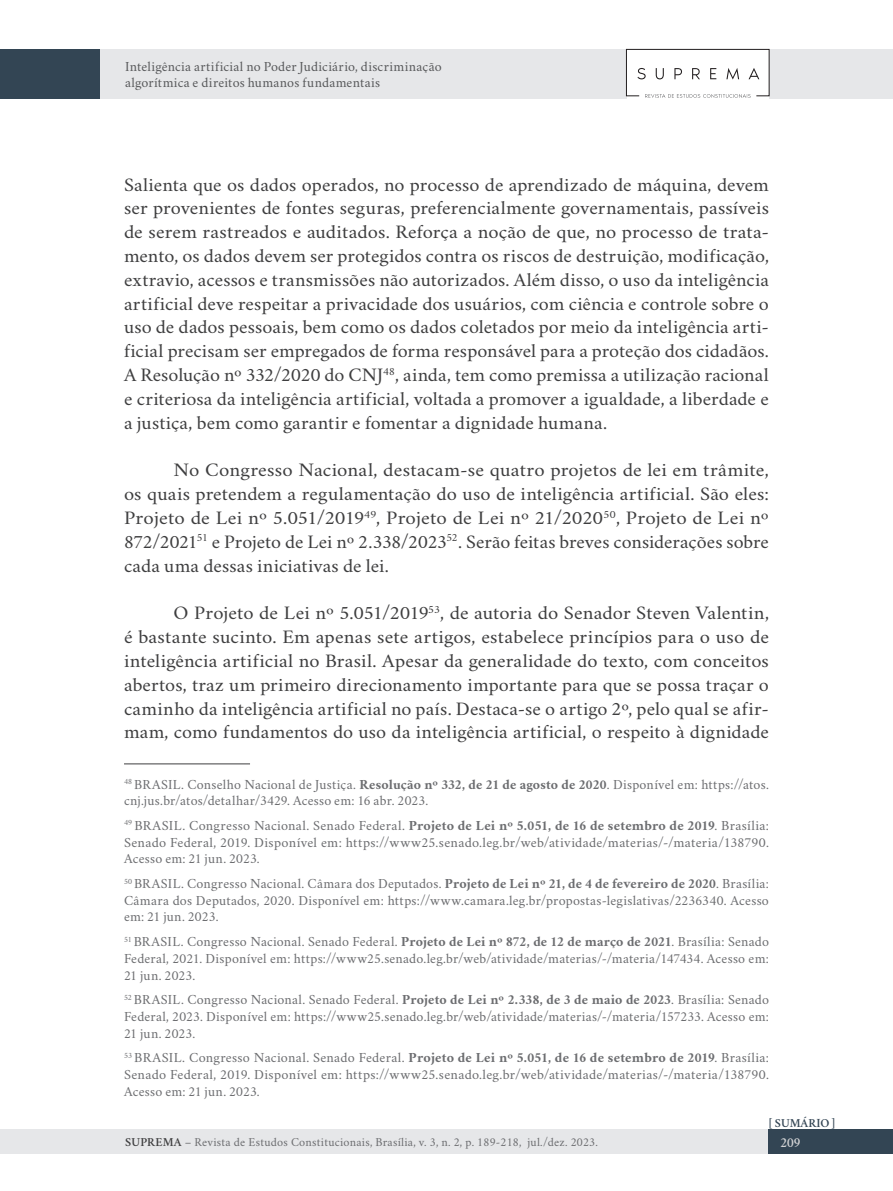
<style>
.page{position:relative;width:893px;height:1191px;background:#fff}
.page>*{position:absolute;margin:0;border:0;box-sizing:border-box;transform-origin:0 0}
.texto_corrido_pt{font:19.25px/23.8px "Crimson";letter-spacing:.005em;color:#3e3e3f;text-align:justify;scale:1.05 1}
.texto_corrido_pt-2{font:19.25px/23.8px "Crimson";letter-spacing:.005em;color:#3e3e3f;text-align:justify;scale:1.07 1}
.texto_corrido_pt-3{font:19.25px/23.8px "Crimson";letter-spacing:.005em;color:#3e3e3f;text-align:justify;scale:1.08 1}
.FOOTNOTE{font:14px/16.6px "Crimson";letter-spacing:.015em;color:#6c6d70;text-align:justify}
.t1{font:14px/15.8px "Crimson";letter-spacing:.02em;color:#57585a}
.t2{font:600 14px "Crimson";color:#d1d2d4}
.t3{font:12.25px "Crimson";letter-spacing:.02em;color:#6c6d70}
.t4{font:600 12.25px "Crimson";color:#334554}
.s1{font-weight:700}
.s2{font-weight:600;color:#3e3e3f}
</style>
<div class="page">
<div style="left:1px;top:49px;width:892px;height:50px;background:#e6e7e9"></div>
<div style="left:0;top:1129px;width:844px;height:25px;background:#e6e7e9"></div>
<div style="left:769px;top:1129px;width:124px;height:25px;background:#334554"></div>
<div style="left:627px;top:50px;width:142px;height:49px;background:#fff"></div>
<svg style="left:626px;top:48px;width:144px;height:50px"></svg>
<div style="left:0;top:49px;width:100px;height:50px;background:#334554"></div>
<hr style="left:124px;top:763px;width:126px;height:1px;background:#3e3e3f">
<p class="t1" style="left:125px;top:57px;width:318px">Inteligência artificial no Poder Judiciário, discriminação algorítmica e direitos humanos fundamentais</p>
<p class="texto_corrido_pt" style="left:124px;top:170px;width:616px">Salienta que os dados operados, no processo de aprendizado de máquina, devem ser provenientes de fontes seguras, preferencialmente governamentais, passíveis de serem rastreados e auditados. Reforça a noção de que, no processo de trata&shy;mento, os dados devem ser protegidos contra os riscos de destruição, modificação, extravio, acessos e transmissões não autorizados. Além disso, o uso da inteligência artificial deve respeitar a privacidade dos usuários, com ciência e controle sobre o uso de dados pessoais, bem como os dados coletados por meio da inteligência arti&shy;ficial precisam ser empregados de forma responsável para a proteção dos cidadãos.<br>A Resolução nº 332/2020 do CNJ<sup>48</sup>, ainda, tem como premissa a utilização racional e criteriosa da inteligência artificial, voltada a promover a igualdade, a liberdade e a justiça, bem como garantir e fomentar a dignidade humana.</p>
<p class="texto_corrido_pt-3" style="left:124px;top:456px;width:599px;text-indent:50px">No Congresso Nacional, destacam-se quatro projetos de lei em trâmite, os quais pretendem a regulamentação do uso de inteligência artificial. São eles:<br>Projeto de Lei nº 5.051/2019<sup>49</sup>, Projeto de Lei nº 21/2020<sup>50</sup>, Projeto de Lei nº 872/2021<sup>51</sup> e Projeto de Lei nº 2.338/2023<sup>52</sup>. Serão feitas breves considerações sobre cada uma dessas iniciativas de lei.</p>
<p class="texto_corrido_pt-2" style="left:124px;top:599px;width:604px;text-indent:50px">O Projeto de Lei nº 5.051/2019<sup>53</sup>, de autoria do Senador Steven Valentin, é bastante sucinto. Em apenas sete artigos, estabelece princípios para o uso de inteligência artificial no Brasil. Apesar da generalidade do texto, com conceitos abertos, traz um primeiro direcionamento importante para que se possa traçar o caminho da inteligência artificial no país. Destaca-se o artigo 2º, pelo qual se afir&shy;mam, como fundamentos do uso da inteligência artificial, o respeito à dignidade</p>
<p class="FOOTNOTE" style="left:124px;top:774px;width:646px"><sup>48</sup> BRASIL. Conselho Nacional de Justiça. <span class="s1">Resolução nº 332, de 21 de agosto de 2020</span>. Disponível em: https://atos. cnj.jus.br/atos/detalhar/3429. Acesso em: 16 abr. 2023.</p>
<p class="FOOTNOTE" style="left:124px;top:815px;width:646px"><sup>49</sup> BRASIL. Congresso Nacional. Senado Federal. <span class="s1">Projeto de Lei nº 5.051, de 16 de setembro de 2019</span>. Brasília:<br>Senado Federal, 2019. Disponível em: https://www25.senado.leg.br/web/atividade/materias/-/materia/138790.<br>Acesso em: 21 jun. 2023.</p>
<p class="FOOTNOTE" style="left:124px;top:873px;width:646px"><sup>50</sup> BRASIL. Congresso Nacional. Câmara dos Deputados. <span class="s1">Projeto de Lei nº 21, de 4 de fevereiro de 2020</span>. Brasília:<br>Câmara dos Deputados, 2020. Disponível em: https://www.camara.leg.br/propostas-legislativas/2236340. Acesso em: 21 jun. 2023.</p>
<p class="FOOTNOTE" style="left:124px;top:931px;width:646px"><sup>51</sup> BRASIL. Congresso Nacional. Senado Federal. <span class="s1">Projeto de Lei nº 872, de 12 de março de 2021</span>. Brasília: Senado Federal, 2021. Disponível em: https://www25.senado.leg.br/web/atividade/materias/-/materia/147434. Acesso em:<br>21 jun. 2023.</p>
<p class="FOOTNOTE" style="left:124px;top:989px;width:646px"><sup>52</sup> BRASIL. Congresso Nacional. Senado Federal. <span class="s1">Projeto de Lei nº 2.338, de 3 de maio de 2023</span>. Brasília: Senado Federal, 2023. Disponível em: https://www25.senado.leg.br/web/atividade/materias/-/materia/157233. Acesso em:<br>21 jun. 2023.</p>
<p class="FOOTNOTE" style="left:124px;top:1047px;width:646px"><sup>53</sup> BRASIL. Congresso Nacional. Senado Federal. <span class="s1">Projeto de Lei nº 5.051, de 16 de setembro de 2019</span>. Brasília:<br>Senado Federal, 2019. Disponível em: https://www25.senado.leg.br/web/atividade/materias/-/materia/138790.<br>Acesso em: 21 jun. 2023.</p>
<p class="t4" style="left:769px;top:1114px;width:68px">[ SUMÁRIO ]</p>
<p class="t3" style="left:125px;top:1132px;width:474px"><span class="s2">SUPREMA</span> – Revista de Estudos Constitucionais, Brasília, v. 3, n. 2, p. 189-218, jul./dez. 2023.</p>
<p class="t2" style="left:781px;top:1132px;width:21px">209</p>
</div>
